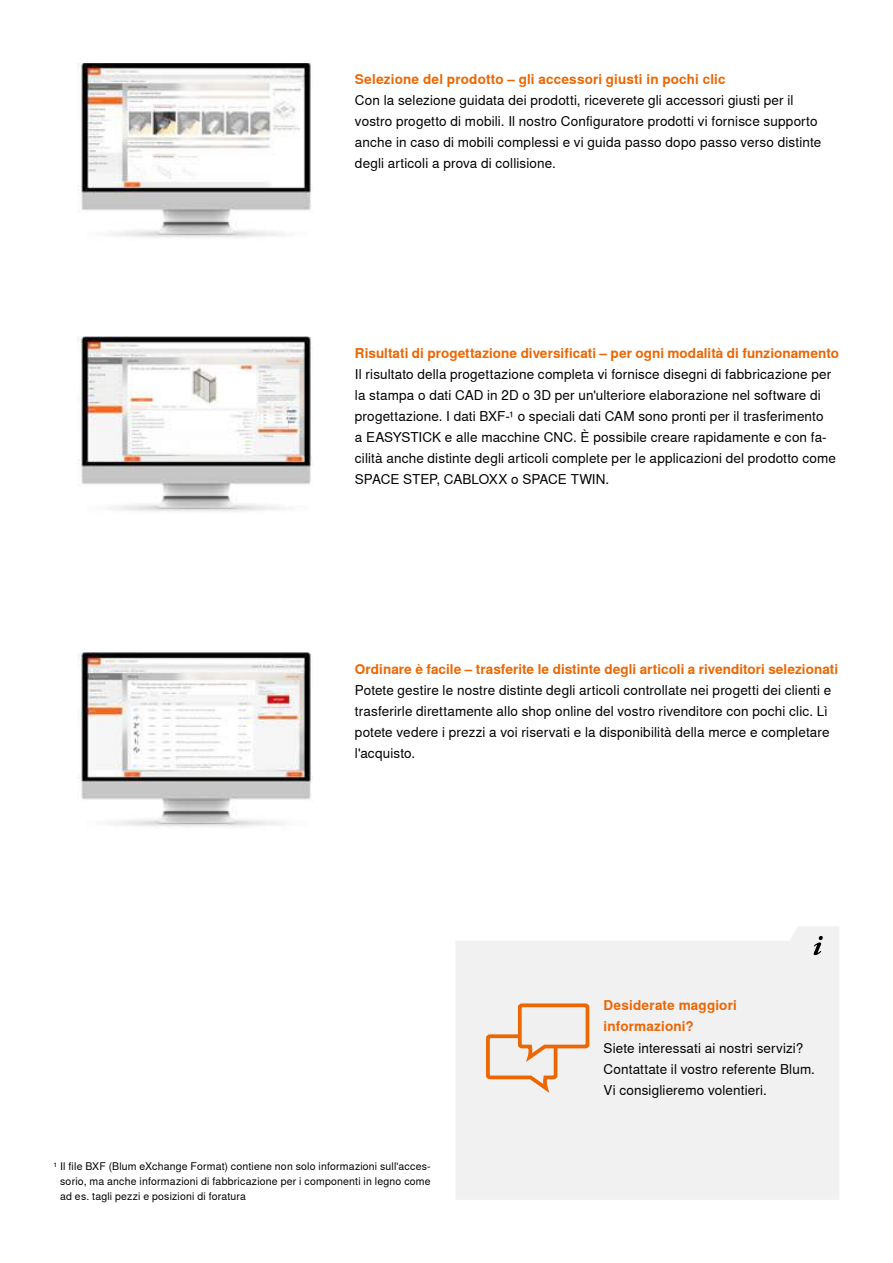
<style>
.page{position:relative;width:893px;height:1263px;background:#fff}
.page>*{position:absolute;margin:0;border:0;box-sizing:border-box;transform-origin:0 0}
.t1{font:13.5px/21px "Nimbus Sans Global";letter-spacing:.01em;color:#000}
.t2{font:700 13.5px/21px "Nimbus Sans Global";letter-spacing:.005em;color:#ec6602}
.t3{font:10.5px/15px "Nimbus Sans Global";letter-spacing:.02em;color:#000;text-align:justify}
</style>
<div class="page">
<div style="left:456px;top:926px;width:383px;height:274px;background:#f1f1f1"></div>
<svg style="left:814px;top:936px;width:9px;height:19px"></svg>
<svg style="left:484px;top:1001px;width:107px;height:97px"></svg>
<img style="left:77px;top:63px;width:236px;height:175px">
<img style="left:77px;top:337px;width:236px;height:175px">
<img style="left:77px;top:652px;width:236px;height:175px">
<p class="t2" style="left:355px;top:69px;width:372px">Selezione del prodotto – gli accessori giusti in pochi clic</p>
<p class="t1" style="left:355px;top:90px;width:468px">Con la selezione guidata dei prodotti, riceverete gli accessori giusti per il vostro progetto di mobili. Il nostro Configuratore prodotti vi fornisce supporto anche in caso di mobili complessi e vi guida passo dopo passo verso distinte degli articoli a prova di collisione.</p>
<p class="t2" style="left:355px;top:343px;width:485px">Risultati di progettazione diversificati – per ogni modalità di funzionamento</p>
<p class="t1" style="left:355px;top:364px;width:483px">Il risultato della progettazione completa vi fornisce disegni di fabbricazione per la stampa o dati CAD in 2D o 3D per un'ulteriore elaborazione nel software di progettazione. I dati BXF-¹ o speciali dati CAM sono pronti per il trasferimento<br>a EASYSTICK e alle macchine CNC. È possibile creare rapidamente e con fa&shy;cilità anche distinte degli articoli complete per le applicazioni del prodotto come SPACE STEP, CABLOXX o SPACE TWIN.</p>
<p class="t2" style="left:355px;top:658px;width:485px">Ordinare è facile – trasferite le distinte degli articoli a rivenditori selezionati</p>
<p class="t1" style="left:355px;top:679px;width:478px">Potete gestire le nostre distinte degli articoli controllate nei progetti dei clienti e trasferirle direttamente allo shop online del vostro rivenditore con pochi clic. Lì potete vedere i prezzi a voi riservati e la disponibilità della merce e completare l'acquisto.</p>
<p class="t3" style="left:60px;top:1159px;width:372px;text-indent:-7px">¹ Il file BXF (Blum eXchange Format) contiene non solo informazioni sull'acces&shy;sorio, ma anche informazioni di fabbricazione per i componenti in legno come ad es. tagli pezzi e posizioni di foratura</p>
<p class="t2" style="left:604px;top:995px;width:135px">Desiderate maggiori informazioni?</p>
<p class="t1" style="left:604px;top:1037px;width:213px">Siete interessati ai nostri servizi?<br>Contattate il vostro referente Blum.<br>Vi consiglieremo volentieri.</p>
</div>
